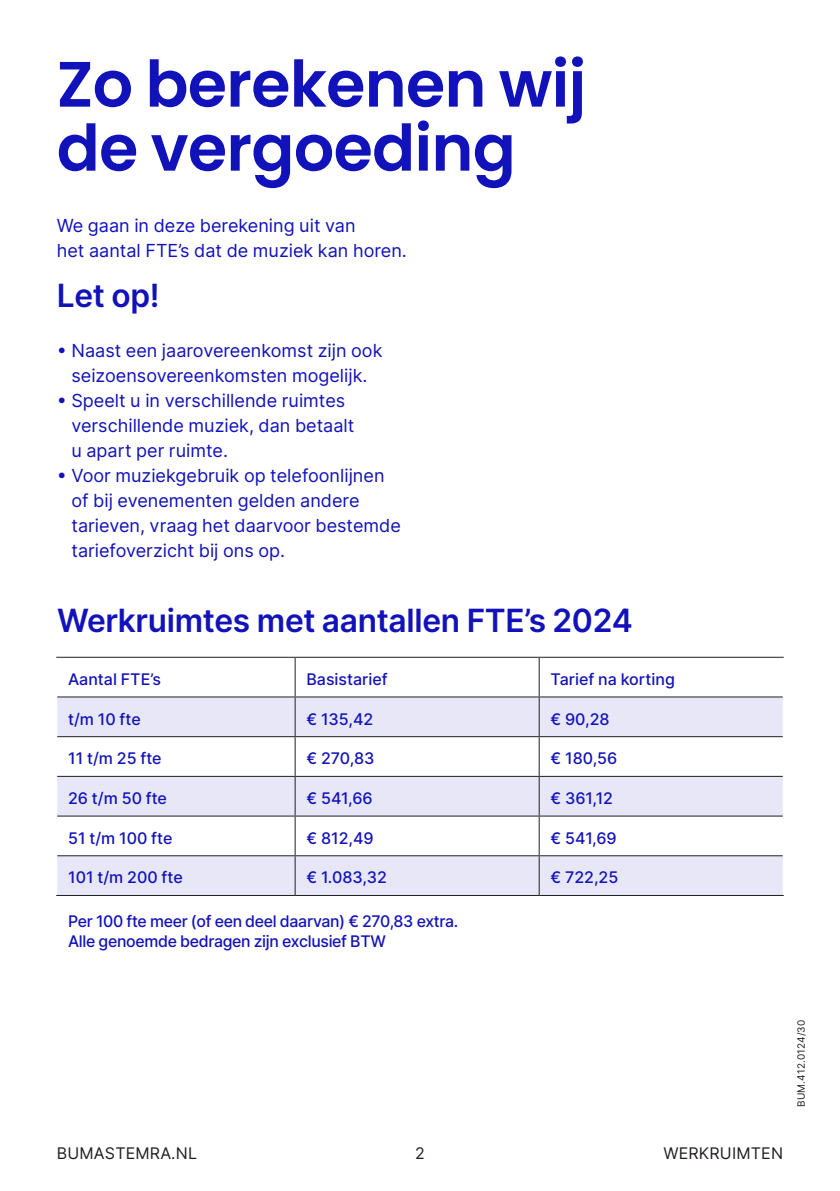
<style>
.page{position:relative;width:840px;height:1191px;background:#fff}
.page>*{position:absolute;margin:0;border:0;box-sizing:border-box;transform-origin:0 0}
.t1{font:600 64px/64px "Poppins";letter-spacing:-.01em;color:#1212ba}
.t2{font:600 32px "Inter";letter-spacing:-.01em;color:#1212ba}
.t3{font:18px/25px "Inter";color:#1212ba}
.t4{font:500 16px "Inter";color:#1212ba}
.t5{font:500 16px/20px "Inter";letter-spacing:-.02em;color:#1212ba}
.t6{font:16px "Inter";letter-spacing:.01em;color:#231f20}
.t7{font:10px "Inter";letter-spacing:.02em;color:#231f20}
</style>
<div class="page">
<svg style="left:57px;top:697px;width:725px;height:198px;fill:#e7e7f8"></svg>
<hr style="left:56px;top:657px;width:239px;height:1px;background:#231f20">
<hr style="left:295px;top:657px;width:244px;height:1px;background:#231f20">
<hr style="left:294px;top:658px;width:1px;height:38px;background:#231f20">
<hr style="left:539px;top:657px;width:244px;height:1px;background:#231f20">
<hr style="left:538px;top:658px;width:1px;height:38px;background:#231f20">
<hr style="left:57px;top:696px;width:238px;height:1px;background:#231f20">
<hr style="left:295px;top:696px;width:244px;height:1px;background:#231f20">
<hr style="left:294px;top:697px;width:1px;height:39px;background:#231f20">
<hr style="left:539px;top:696px;width:243px;height:1px;background:#231f20">
<hr style="left:538px;top:697px;width:1px;height:39px;background:#231f20">
<hr style="left:57px;top:736px;width:238px;height:1px;background:#231f20">
<hr style="left:295px;top:736px;width:244px;height:1px;background:#231f20">
<hr style="left:294px;top:737px;width:1px;height:39px;background:#231f20">
<hr style="left:539px;top:736px;width:243px;height:1px;background:#231f20">
<hr style="left:538px;top:737px;width:1px;height:39px;background:#231f20">
<hr style="left:57px;top:776px;width:238px;height:1px;background:#231f20">
<hr style="left:295px;top:776px;width:244px;height:1px;background:#231f20">
<hr style="left:294px;top:777px;width:1px;height:38px;background:#231f20">
<hr style="left:539px;top:776px;width:243px;height:1px;background:#231f20">
<hr style="left:538px;top:777px;width:1px;height:38px;background:#231f20">
<hr style="left:57px;top:815px;width:238px;height:1px;background:#231f20">
<hr style="left:295px;top:815px;width:244px;height:1px;background:#231f20">
<hr style="left:294px;top:816px;width:1px;height:39px;background:#231f20">
<hr style="left:539px;top:815px;width:243px;height:1px;background:#231f20">
<hr style="left:538px;top:816px;width:1px;height:39px;background:#231f20">
<hr style="left:57px;top:855px;width:238px;height:1px;background:#231f20">
<hr style="left:295px;top:855px;width:244px;height:1px;background:#231f20">
<hr style="left:294px;top:856px;width:1px;height:39px;background:#231f20">
<hr style="left:539px;top:855px;width:243px;height:1px;background:#231f20">
<hr style="left:538px;top:856px;width:1px;height:39px;background:#231f20">
<hr style="left:56px;top:895px;width:239px;height:1px;background:#231f20">
<hr style="left:295px;top:895px;width:244px;height:1px;background:#231f20">
<hr style="left:539px;top:895px;width:244px;height:1px;background:#231f20">
<h1 class="t1" style="left:57px;top:53px;width:530px">Zo berekenen wij de vergoeding</h1>
<p class="t3" style="left:57px;top:212px;width:351px">We gaan in deze berekening uit van<br>het aantal FTE’s dat de muziek kan horen.</p>
<h2 class="t2" style="left:57px;top:272px;width:104px">Let op!</h2>
<p class="t3" style="left:57px;top:337px;width:327px;text-align:center">• Naast een jaarovereenkomst zijn ook seizoensovereenkomsten mogelijk.</p>
<p class="t3" style="left:71px;top:387px;width:284px;text-indent:-15px">• Speelt u in verschillende ruimtes verschillende muziek, dan betaalt u apart per ruimte.</p>
<p class="t3" style="left:71px;top:462px;width:331px;text-indent:-15px">• Voor muziekgebruik op telefoonlijnen of bij evenementen gelden andere tarieven, vraag het daarvoor bestemde tariefoverzicht bij ons op.</p>
<h2 class="t2" style="left:57px;top:596px;width:576px">Werkruimtes met aantallen FTE’s 2024</h2>
<p class="t4" style="left:68px;top:667px;width:94px">Aantal FTE’s</p>
<p class="t4" style="left:306px;top:667px;width:83px">Basistarief</p>
<p class="t4" style="left:550px;top:667px;width:126px">Tarief na korting</p>
<p class="t4" style="left:68px;top:707px;width:74px">t/m 10 fte</p>
<p class="t4" style="left:306px;top:707px;width:68px">€ 135,42</p>
<p class="t4" style="left:550px;top:707px;width:61px">€ 90,28</p>
<p class="t4" style="left:68px;top:747px;width:95px">11 t/m 25 fte</p>
<p class="t4" style="left:306px;top:747px;width:69px">€ 270,83</p>
<p class="t4" style="left:550px;top:747px;width:68px">€ 180,56</p>
<p class="t4" style="left:68px;top:786px;width:100px">26 t/m 50 fte</p>
<p class="t4" style="left:306px;top:786px;width:68px">€ 541,66</p>
<p class="t4" style="left:550px;top:786px;width:64px">€ 361,12</p>
<p class="t4" style="left:68px;top:826px;width:106px">51 t/m 100 fte</p>
<p class="t4" style="left:306px;top:826px;width:69px">€ 812,49</p>
<p class="t4" style="left:550px;top:826px;width:68px">€ 541,69</p>
<p class="t4" style="left:68px;top:866px;width:116px">101 t/m 200 fte</p>
<p class="t4" style="left:306px;top:866px;width:82px">€ 1.083,32</p>
<p class="t4" style="left:550px;top:866px;width:69px">€ 722,25</p>
<p class="t5" style="left:68px;top:910px;width:391px">Per 100 fte meer (of een deel daarvan) € 270,83 extra.<br>Alle genoemde bedragen zijn exclusief BTW</p>
<p class="t6" style="left:57px;top:1142px;width:142px">BUMASTEMRA.NL</p>
<p class="t6" style="left:415px;top:1142px;width:11px">2</p>
<p class="t7" style="left:793px;top:1107px;width:89px;rotate:-90deg">BUM.412.0124/30</p>
<p class="t6" style="left:663px;top:1142px;width:121px">WERKRUIMTEN</p>
</div>
